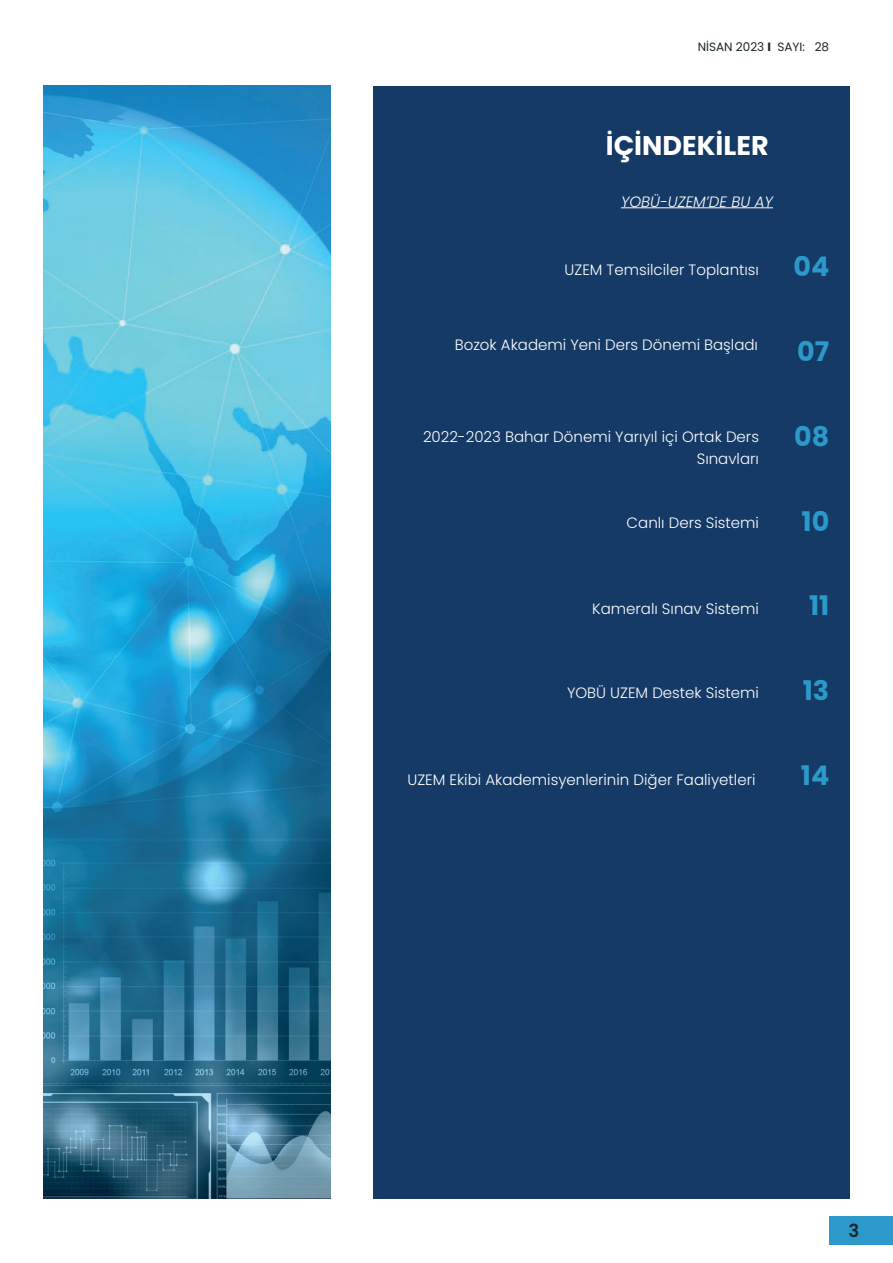
<style>
.page{position:relative;width:893px;height:1263px;background:#fff}
.page>*{position:absolute;margin:0;border:0;box-sizing:border-box;transform-origin:0 0}
.t1{font:700 27px "Poppins";color:#2b99ca}
.t2{font:700 27px "Poppins";color:#fff}
.t3{font:600 18px "Poppins";color:#1b2528}
.t4{font:300 15px/22.5px "Poppins";color:#fff;text-align:right}
.t5{font:italic 300 15px "Poppins";color:#fff}
.t6{font:12px "Poppins";color:#1b2629}
.s1{font-weight:700}
</style>
<div class="page">
<div style="left:829px;top:1216px;width:64px;height:29px;background:#2b99ca"></div>
<div style="left:373px;top:86px;width:476px;height:1112px;background:#143a65"></div>
<hr style="left:621px;top:207px;width:152px;height:1px;background:#fff">
<img style="left:44px;top:86px;width:287px;height:1113px">
<p class="t6" style="left:698px;top:40px;width:133px">NİSAN 2023 <span class="s1">I</span> SAYI: 28</p>
<h1 class="t2" style="left:606px;top:130px;width:164px">İÇİNDEKİLER</h1>
<p class="t5" style="left:621px;top:193px;width:153px">YOBÜ-UZEM’DE BU AY</p>
<p class="t4" style="left:565px;top:259px;width:196px">UZEM Temsilciler Toplantısı</p>
<h1 class="t1" style="left:793px;top:251px;width:37px">04</h1>
<p class="t4" style="left:455px;top:333px;width:305px">Bozok Akademi Yeni Ders Dönemi Başladı</p>
<h1 class="t1" style="left:797px;top:335px;width:34px">07</h1>
<p class="t4" style="left:423px;top:425px;width:338px">2022-2023 Bahar Dönemi Yarıyıl içi Ortak Ders<br>Sınavları</p>
<p class="t4" style="left:627px;top:511px;width:134px">Canlı Ders Sistemi</p>
<h1 class="t1" style="left:794px;top:420px;width:37px">08</h1>
<h1 class="t1" style="left:801px;top:505px;width:29px">10</h1>
<p class="t4" style="left:592px;top:597px;width:168px">Kameralı Sınav Sistemi</p>
<h1 class="t1" style="left:809px;top:590px;width:22px">11</h1>
<p class="t4" style="left:567px;top:682px;width:193px">YOBÜ UZEM Destek Sistemi</p>
<h1 class="t1" style="left:803px;top:675px;width:28px">13</h1>
<p class="t4" style="left:407px;top:768px;width:350px">UZEM Ekibi Akademisyenlerinin Diğer Faaliyetleri</p>
<h1 class="t1" style="left:801px;top:760px;width:30px">14</h1>
<p class="t3" style="left:848px;top:1220px;width:12px">3</p>
</div>
